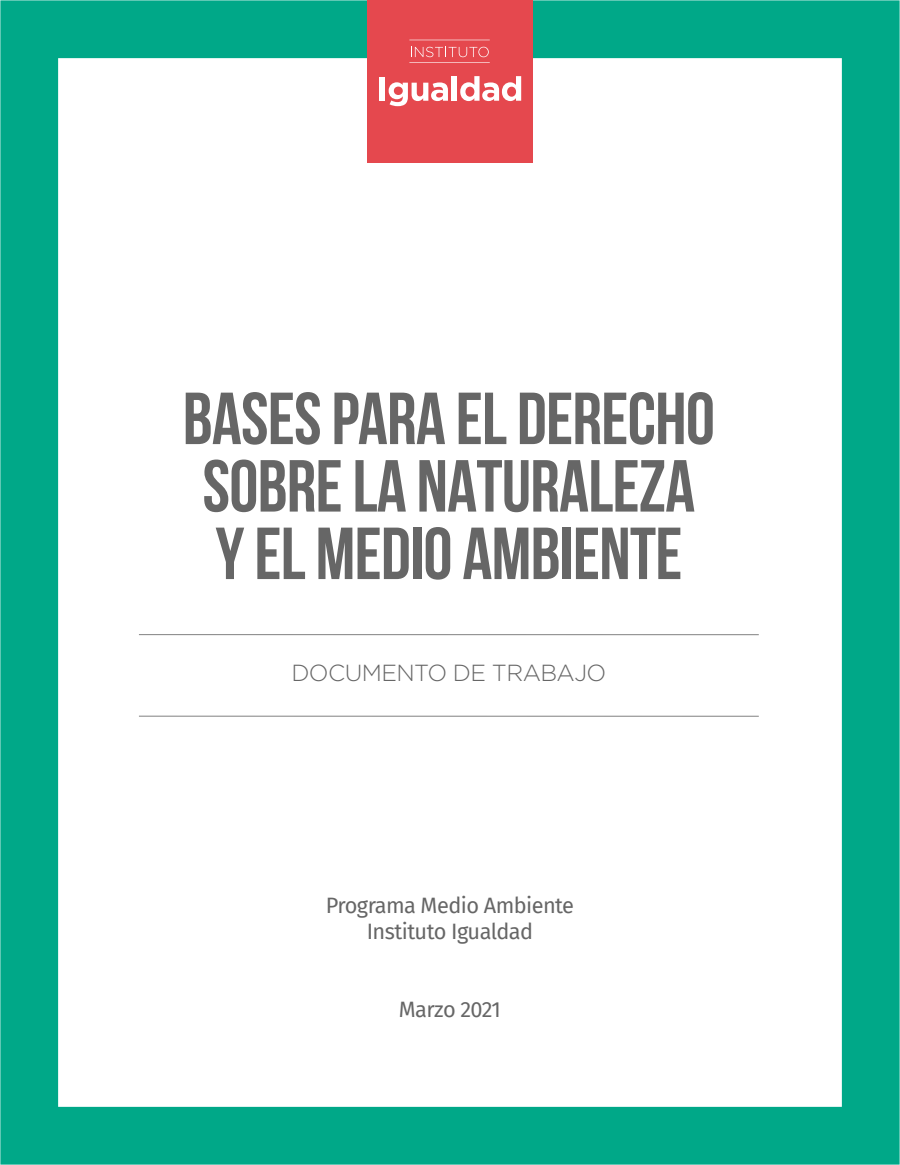
<style>
.page{position:relative;width:900px;height:1165px;background:#fff}
.page>*{position:absolute;margin:0;border:0;box-sizing:border-box;transform-origin:0 0}
.t1{font:700 73.5px/67.5px "Bebas Neue";letter-spacing:-.01em;color:#666}
.t2{font:300 23.25px "Gotham";letter-spacing:-.025em;color:#666}
.t3{font:21.75px/25.5px "Fira Sans";letter-spacing:-.025em;color:#666;text-align:center}
</style>
<div class="page">
<hr style="left:139px;top:716px;width:620px;height:1px;background:#818181">
<hr style="left:139px;top:634px;width:620px;height:1px;background:#818181">
<div style="left:0;top:0;width:900px;height:1164px;border:58px solid #00a888"></div>
<div style="left:367px;top:0;width:166px;height:163px;background:#e5484e"></div>
<svg style="left:411px;top:47px;width:78px;height:10px"></svg>
<div style="left:380px;top:77px;width:5px;height:24px;background:#fff"></div>
<svg style="left:389px;top:82px;width:59px;height:24px"></svg>
<div style="left:452px;top:76px;width:5px;height:25px;background:#fff"></div>
<svg style="left:460px;top:76px;width:61px;height:25px"></svg>
<hr style="left:409px;top:62px;width:81px;height:1px;background:#fff">
<hr style="left:409px;top:40px;width:81px;height:1px;background:#fff">
<p class="t1" style="left:183px;top:384px;width:534px">BASES PARA EL DERECHO<br>SOBRE LA NATURALEZA<br>Y EL MEDIO AMBIENTE</p>
<p class="t2" style="left:291px;top:660px;width:317px">DOCUMENTO DE TRABAJO</p>
<p class="t3" style="left:326px;top:892px;width:250px">Programa Medio Ambiente<br>Instituto Igualdad</p>
<p class="t3" style="left:399px;top:996px;width:104px">Marzo 2021</p>
</div>
